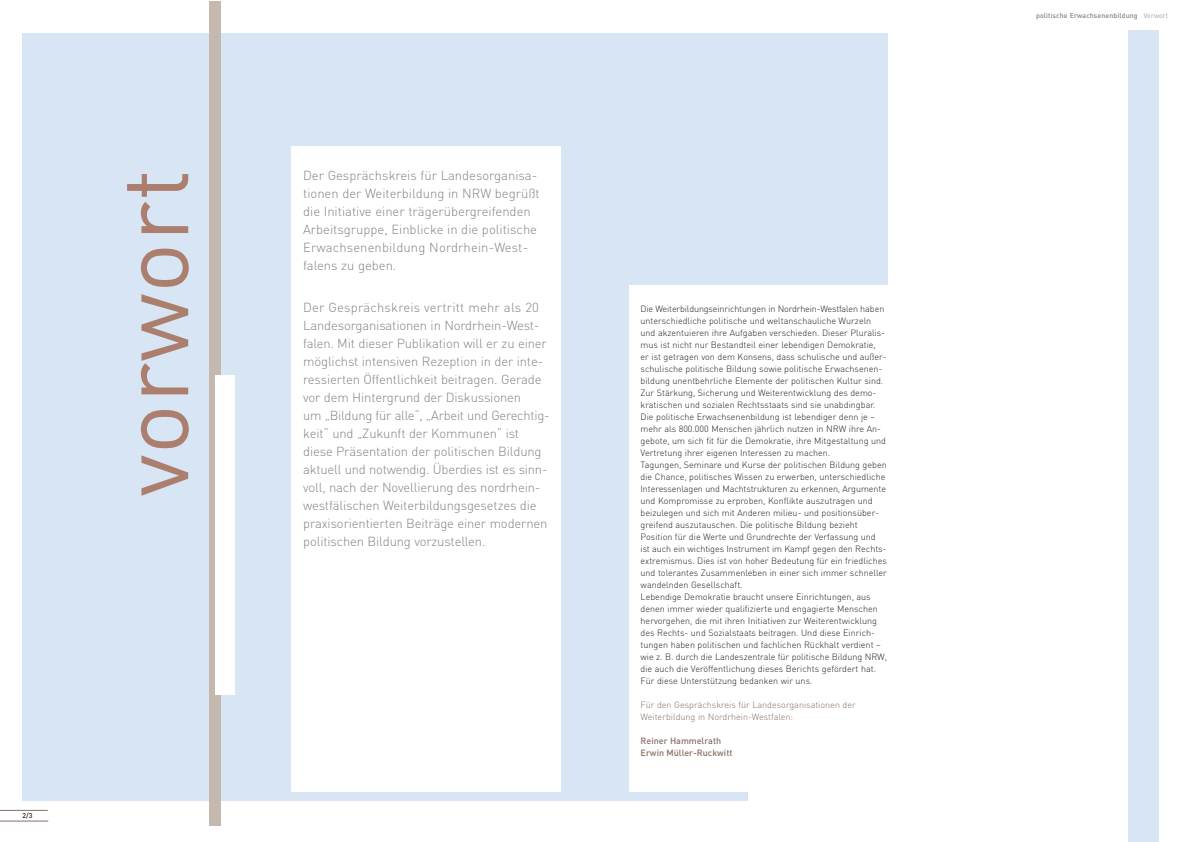
<style>
.page{position:relative;width:1191px;height:842px;background:#fff}
.page>*{position:absolute;margin:0;border:0;box-sizing:border-box;transform-origin:0 0}
.t1{font:95px "DIN Regular Alternate";letter-spacing:.01em;color:#ac7e6d}
.t2{font:300 13px/18px "DIN";letter-spacing:-.01em;color:#808284}
.t3{font:300 9px/12px "DIN";color:#231f1f}
.t4{font:300 9px/12px "DIN";color:#866f62}
.t5{font:9px/12px "DIN Medium Alternate";color:#866f62}
.t6{font:500 7px "DIN";letter-spacing:.015em;color:#808284}
.t7{font:500 7px "DIN";color:#231f1f}
.s1{font-weight:300}
</style>
<div class="page">
<hr style="left:0;top:810px;width:48px;height:1px;background:#866f62">
<hr style="left:0;top:821px;width:48px;height:1px;background:#866f62">
<div style="left:22px;top:34px;width:726px;height:767px;background:#d7e5f5"></div>
<div style="left:618px;top:34px;width:269px;height:758px;background:#d7e5f5"></div>
<div style="left:209px;top:1px;width:12px;height:825px;background:#c4b8af"></div>
<div style="left:1128px;top:31px;width:30px;height:811px;background:#d7e5f5"></div>
<div style="left:215px;top:376px;width:19px;height:319px;background:#fff"></div>
<div style="left:292px;top:146px;width:269px;height:646px;background:#fff"></div>
<div style="left:629px;top:285px;width:269px;height:507px;background:#fff"></div>
<p class="t7" style="left:23px;top:813px;width:12px">2/3</p>
<h1 class="t1" style="left:121px;top:497px;width:329px;rotate:-90deg">vorwort</h1>
<h2 class="t2" style="left:303px;top:167px;width:238px">Der Gesprächskreis für Landesorganisa&shy;tionen der Weiterbildung in NRW begrüßt die Initiative einer trägerübergreifenden Arbeitsgruppe, Einblicke in die politische Erwachsenenbildung Nordrhein-West&shy;falens zu geben.</h2>
<p class="t2" style="left:303px;top:299px;width:248px">Der Gesprächskreis vertritt mehr als 20<br>Landesorganisationen in Nordrhein-West&shy;falen. Mit dieser Publikation will er zu einer möglichst intensiven Rezeption in der inte&shy;ressierten Öffentlichkeit beitragen. Gerade vor dem Hintergrund der Diskussionen<br>um „Bildung für alle“, „Arbeit und Gerechtig&shy;keit“ und „Zukunft der Kommunen“ ist diese Präsentation der politischen Bildung aktuell und notwendig. Überdies ist es sinn&shy;voll, nach der Novellierung des nordrhein&shy;westfälischen Weiterbildungsgesetzes die praxisorientierten Beiträge einer modernen politischen Bildung vorzustellen.</p>
<p class="t3" style="left:640px;top:303px;width:248px">Die Weiterbildungseinrichtungen in Nordrhein-Westfalen haben unterschiedliche politische und weltanschauliche Wurzeln und akzentuieren ihre Aufgaben verschieden. Dieser Pluralis&shy;mus ist nicht nur Bestandteil einer lebendigen Demokratie,<br>er ist getragen von dem Konsens, dass schulische und außer&shy;schulische politische Bildung sowie politische Erwachsenen&shy;bildung unentbehrliche Elemente der politischen Kultur sind.<br>Zur Stärkung, Sicherung und Weiterentwicklung des demo&shy;kratischen und sozialen Rechtsstaats sind sie unabdingbar.<br>Die politische Erwachsenenbildung ist lebendiger denn je – mehr als 800.000 Menschen jährlich nutzen in NRW ihre An&shy;gebote, um sich fit für die Demokratie, ihre Mitgestaltung und Vertretung ihrer eigenen Interessen zu machen.<br>Tagungen, Seminare und Kurse der politischen Bildung geben die Chance, politisches Wissen zu erwerben, unterschiedliche Interessenlagen und Machtstrukturen zu erkennen, Argumente und Kompromisse zu erproben, Konflikte auszutragen und beizulegen und sich mit Anderen milieu- und positionsüber&shy;greifend auszutauschen. Die politische Bildung bezieht Position für die Werte und Grundrechte der Verfassung und ist auch ein wichtiges Instrument im Kampf gegen den Rechts&shy;extremismus. Dies ist von hoher Bedeutung für ein friedliches und tolerantes Zusammenleben in einer sich immer schneller wandelnden Gesellschaft.<br>Lebendige Demokratie braucht unsere Einrichtungen, aus denen immer wieder qualifizierte und engagierte Menschen hervorgehen, die mit ihren Initiativen zur Weiterentwicklung des Rechts- und Sozialstaats beitragen. Und diese Einrich&shy;tungen haben politischen und fachlichen Rückhalt verdient – wie z. B. durch die Landeszentrale für politische Bildung NRW, die auch die Veröffentlichung dieses Berichts gefördert hat.<br>Für diese Unterstützung bedanken wir uns.</p>
<p class="t4" style="left:640px;top:699px;width:217px">Für den Gesprächskreis für Landesorganisationen der<br>Weiterbildung in Nordrhein-Westfalen:</p>
<p class="t5" style="left:640px;top:735px;width:93px">Reiner Hammelrath<br>Erwin Müller-Ruckwitt</p>
<p class="t6" style="left:1036px;top:13px;width:134px">politische Erwachsenenbildung <span class="s1">Vorwort</span></p>
</div>
